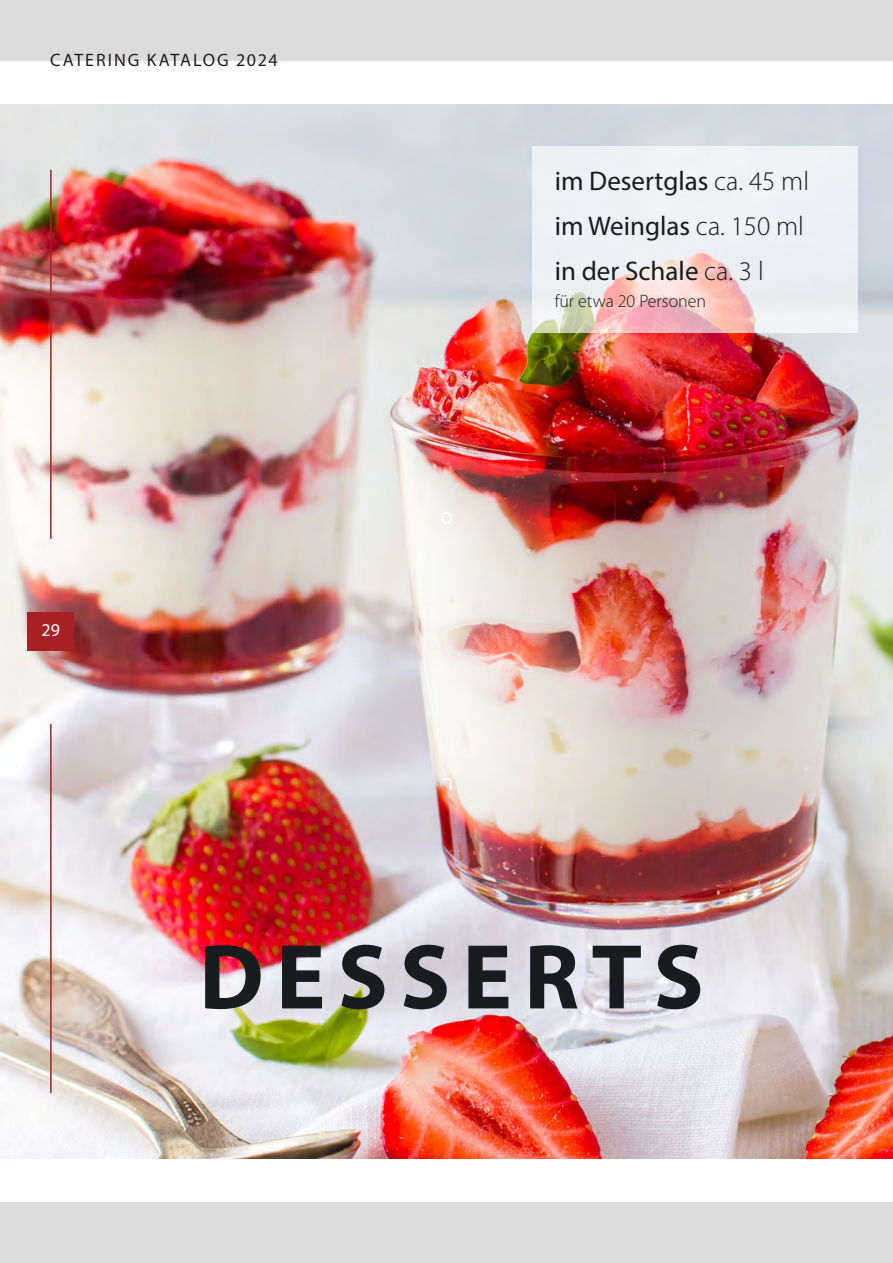
<style>
.page{position:relative;width:893px;height:1263px;background:#fff}
.page>*{position:absolute;margin:0;border:0;box-sizing:border-box;transform-origin:0 0}
.Center{font:700 93px "Myriad Pro";letter-spacing:.13em;color:#191c1f}
.t1{font:27px "Myriad Pro";color:#191c1f}
.t2{font:18px "Myriad Pro";letter-spacing:.11em;color:#231f20}
.t3{font:300 18px "Myriad Pro";color:#191c1f}
.t4{font:18px "Myriad Pro";color:#fff}
.s1{font-weight:300}
</style>
<div class="page">
<img style="left:0;top:105px;width:893px;height:1053px">
<svg style="left:441px;top:778px;width:11px;height:13px"></svg>
<div style="left:442px;top:512px;width:9px;height:12px;border:2px solid #fff;border-radius:4px"></div>
<svg style="left:532px;top:146px;width:326px;height:186px;fill:#eef1f4"></svg>
<div style="left:0;top:0;width:893px;height:60px;background:#dbdbdb"></div>
<div style="left:0;top:1203px;width:893px;height:60px;background:#dbdbdb"></div>
<div style="left:27px;top:612px;width:47px;height:39px;background:#a72023"></div>
<hr style="left:50px;top:170px;width:2px;height:369px;background:#a92022">
<hr style="left:50px;top:724px;width:2px;height:369px;background:#a92022">
<p class="t2" style="left:50px;top:49px;width:229px">CATERING KATALOG 2024</p>
<p class="t4" style="left:41px;top:619px;width:20px">29</p>
<p class="t1" style="left:555px;top:164px;width:256px">im Desertglas <span class="s1">ca. 45 ml</span></p>
<p class="t1" style="left:555px;top:209px;width:251px">im Weinglas <span class="s1">ca. 150 ml</span></p>
<p class="t1" style="left:555px;top:254px;width:211px">in der Schale <span class="s1">ca. 3 l</span></p>
<p class="t3" style="left:555px;top:291px;width:153px">für etwa 20 Personen</p>
<p class="Center" style="left:199px;top:916px;width:506px">DESSERTS</p>
</div>
